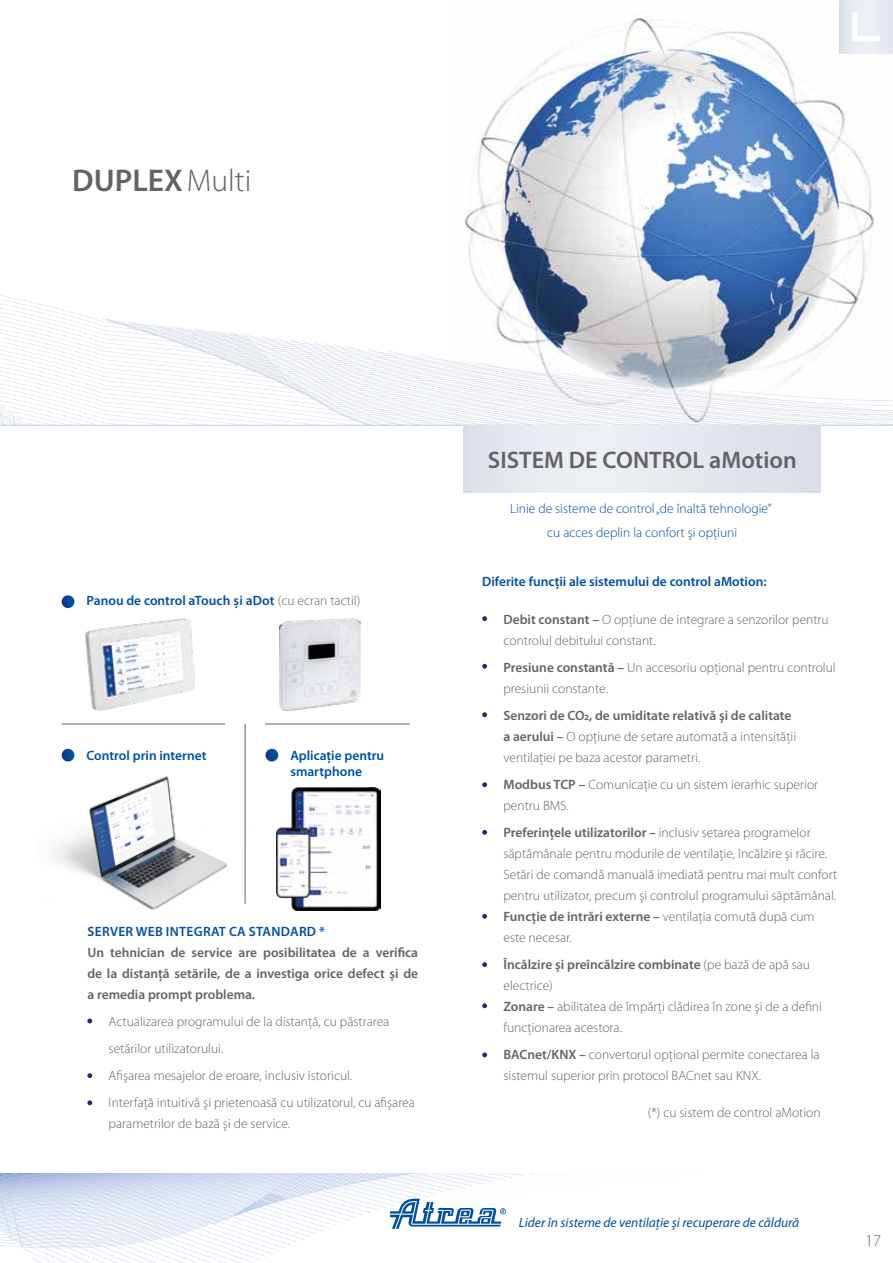
<style>
.page{position:relative;width:893px;height:1263px;background:#fff}
.page>*{position:absolute;margin:0;border:0;box-sizing:border-box;transform-origin:0 0}
.t1{font:600 31.5px "Myriad Pro";color:#646363}
.t2{font:600 24px "Myriad Pro";color:#646363}
.t3{font:300 16.5px "Myriad Pro";color:#646363}
.t4{font:300 13.5px/21px "Myriad Pro";color:#646363}
.t5{font:600 13.5px/16.2px "Myriad Pro";color:#004f9f}
.t6{font:600 13.5px/21px "Myriad Pro";color:#646363;text-align:justify}
.t7{font:300 13.5px/24.6px "Myriad Pro";color:#004f9f;text-align:center}
.t8{font:italic 13.5px "Myriad Pro";color:#004f9f}
.t9{font:600 13.5px "Myriad Pro";letter-spacing:.02em;color:#004f9f}
.s1{font-weight:300}
.s2{font-weight:300;color:#646363}
.s3{font-weight:600}
</style>
<div class="page">
<img style="left:465px;top:17px;width:409px;height:211px">
<svg style="left:0;top:228px;width:893px;height:197px"></svg>
<div style="left:839px;top:0;width:54px;height:54px;background:#e6eaf0"></div>
<svg style="left:852px;top:12px;width:28px;height:29px"></svg>
<hr style="left:0;top:425px;width:893px;height:1px;background:#bccdeb">
<div style="left:464px;top:425px;width:357px;height:68px;background:#e5e9ef"></div>
<svg style="left:87px;top:1018px;width:5px;height:5px"></svg>
<svg style="left:87px;top:1073px;width:5px;height:5px"></svg>
<svg style="left:87px;top:1100px;width:5px;height:5px"></svg>
<svg style="left:482px;top:616px;width:5px;height:5px"></svg>
<svg style="left:482px;top:664px;width:5px;height:5px"></svg>
<svg style="left:482px;top:712px;width:5px;height:5px"></svg>
<svg style="left:482px;top:782px;width:5px;height:5px"></svg>
<svg style="left:482px;top:830px;width:5px;height:5px"></svg>
<svg style="left:482px;top:914px;width:5px;height:5px"></svg>
<svg style="left:482px;top:1003px;width:5px;height:5px"></svg>
<svg style="left:482px;top:1052px;width:5px;height:5px"></svg>
<svg style="left:482px;top:962px;width:5px;height:5px"></svg>
<svg style="left:265px;top:749px;width:13px;height:12px"></svg>
<svg style="left:62px;top:749px;width:12px;height:12px"></svg>
<svg style="left:62px;top:595px;width:12px;height:13px"></svg>
<hr style="left:245px;top:724px;width:1px;height:180px;background:#646363">
<hr style="left:62px;top:724px;width:163px;height:1px;background:#646363">
<hr style="left:265px;top:724px;width:145px;height:1px;background:#646363">
<img style="left:85px;top:619px;width:110px;height:92px">
<img style="left:280px;top:619px;width:81px;height:92px">
<img style="left:277px;top:787px;width:104px;height:123px">
<img style="left:56px;top:774px;width:190px;height:136px">
<svg style="left:0;top:1174px;width:523px;height:89px"></svg>
<h1 class="t1" style="left:72px;top:163px;width:181px">DUPLEX<span class="s1">Multi</span></h1>
<p class="t5" style="left:87px;top:593px;width:275px">Panou de control aTouch și aDot <span class="s2">(cu ecran tactil)</span></p>
<p class="t5" style="left:87px;top:748px;width:121px">Control prin internet</p>
<p class="t5" style="left:290px;top:748px;width:95px">Aplicație pentru smartphone</p>
<p class="t9" style="left:88px;top:924px;width:239px">SERVER WEB INTEGRAT CA STANDARD *</p>
<p class="t6" style="left:87px;top:942px;width:332px">Un tehnician de service are posibilitatea de a verifica de la distanţă setările, de a investiga orice defect şi de a remedia prompt problema.</p>
<p class="t4" style="left:109px;top:1008px;width:308px;line-height:27px">Actualizarea programului de la distanţă, cu păstrarea setărilor utilizatorului.<br>Afişarea mesajelor de eroare, inclusiv istoricul.<br>Interfaţă intuitivă şi prietenoasă cu utilizatorul, cu afişarea</p>
<p class="t4" style="left:109px;top:1113px;width:183px">parametrilor de bază şi de service.</p>
<h2 class="t2" style="left:488px;top:447px;width:310px">SISTEM DE CONTROL aMotion</h2>
<p class="t7" style="left:510px;top:496px;width:263px">Linie de sisteme de control „de înaltă tehnologie” cu acces deplin la confort şi opţiuni</p>
<p class="t5" style="left:482px;top:574px;width:286px">Diferite funcţii ale sistemului de control aMotion:</p>
<p class="t4" style="left:503px;top:609px;width:327px"><span class="s3">Debit constant –</span> O opţiune de integrare a senzorilor pentru controlul debitului constant.</p>
<p class="t4" style="left:503px;top:657px;width:334px"><span class="s3">Presiune constantă –</span> Un accesoriu opţional pentru controlul presiunii constante.</p>
<p class="t4" style="left:503px;top:705px;width:294px"><span class="s3">Senzori de CO2, de umiditate relativă şi de calitate a aerului –</span> O opţiune de setare automată a intensităţii ventilaţiei pe baza acestor parametri.</p>
<p class="t4" style="left:503px;top:774px;width:316px"><span class="s3">Modbus TCP –</span> Comunicaţie cu un sistem ierarhic superior pentru BMS.</p>
<p class="t4" style="left:503px;top:822px;width:335px"><span class="s3">Preferinţele utilizatorilor –</span> inclusiv setarea programelor săptămânale pentru modurile de ventilaţie, încălzire şi răcire.<br>Setări de comandă manuală imediată pentru mai mult confort pentru utilizator, precum şi controlul programului săptămânal.<br><span class="s3">Funcţie de intrări externe –</span> ventilaţia comută după cum este necesar.</p>
<p class="t4" style="left:503px;top:954px;width:320px"><span class="s3">Încălzire şi preîncălzire combinate</span> (pe bază de apă sau electrice)<br><span class="s3">Zonare –</span> abilitatea de împărţi clădirea în zone şi de a defini funcţionarea acestora.</p>
<p class="t4" style="left:503px;top:1045px;width:318px"><span class="s3">BACnet/KNX –</span> convertorul opţional permite conectarea la sistemul superior prin protocol BACnet sau KNX.</p>
<p class="t4" style="left:648px;top:1102px;width:174px">(*) cu sistem de control aMotion</p>
<p class="t8" style="left:519px;top:1215px;width:282px">Lider în sisteme de ventilaţie şi recuperare de căldură</p>
<p class="t3" style="left:865px;top:1231px;width:18px">17</p>
</div>
